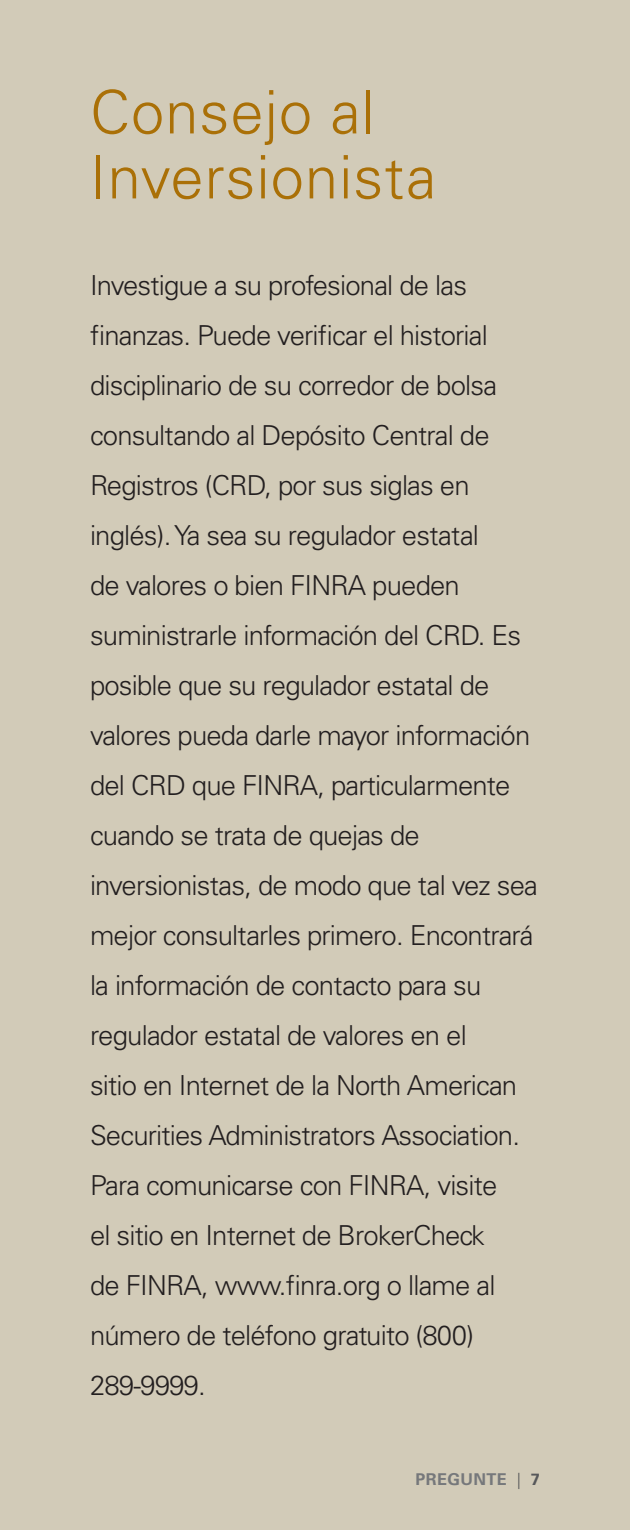
<style>
.page{position:relative;width:630px;height:1530px;background:#d2cbb8}
.page>*{position:absolute;margin:0;border:0;box-sizing:border-box;transform-origin:0 0}
.Box__Title{font:300 60px/65px "Univers LT Std";letter-spacing:.015em;color:#aa7007}
.Box__Text{font:300 27.5px/50px "Univers LT Std";letter-spacing:-.03em;color:#231f20}
.t1{font:700 16.25px "Univers LT Std";letter-spacing:.025em;color:#76787b}
.s1{font-weight:300;color:#57585a}
.s2{color:#57585a}
</style>
<div class="page">
<p class="Box__Title" style="left:90px;top:80px;width:348px">Consejo al<br>Inversionista</p>
<p class="Box__Text" style="left:90px;top:260px;width:449px">Investigue a su profesional de las finanzas. Puede verificar el historial disciplinario de su corredor de bolsa consultando al Depósito Central de Registros (CRD, por sus siglas en inglés). Ya sea su regulador estatal<br>de valores o bien FINRA pueden suministrarle información del CRD. Es posible que su regulador estatal de valores pueda darle mayor información del CRD que FINRA, particularmente cuando se trata de quejas de inversionistas, de modo que tal vez sea mejor consultarles primero. Encontrará la información de contacto para su regulador estatal de valores en el<br>sitio en Internet de la North American Securities Administrators Association.<br>Para comunicarse con FINRA, visite<br>el sitio en Internet de BrokerCheck<br>de FINRA, www.finra.org o llame al número de teléfono gratuito (800)<br>289-9999.</p>
<p class="t1" style="left:416px;top:1470px;width:126px">PREGUNTE <span class="s1">|</span> <span class="s2">7</span></p>
</div>
